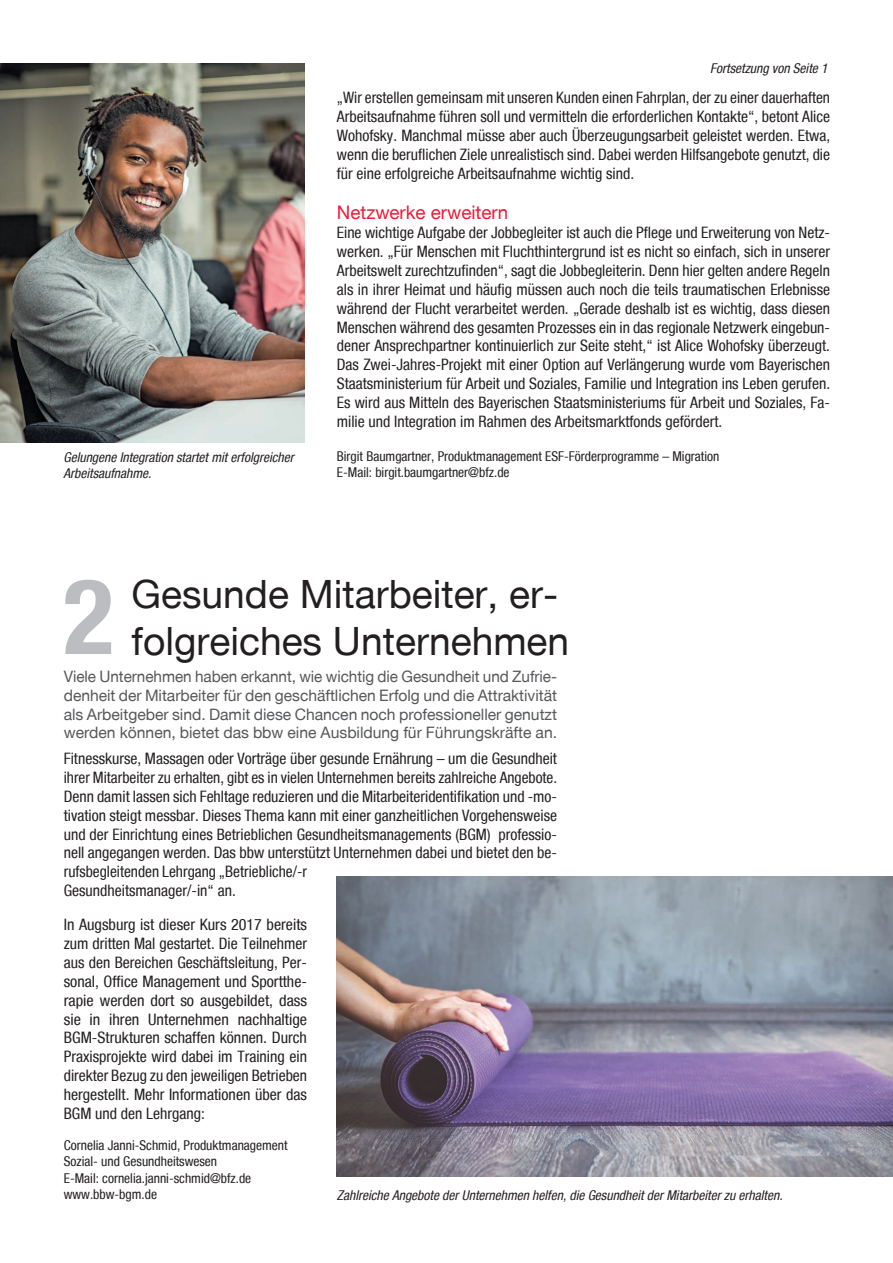
<style>
.page{position:relative;width:893px;height:1263px;background:#fff}
.page>*{position:absolute;margin:0;border:0;box-sizing:border-box;transform-origin:0 0}
.t1{font:700 condensed 105px "Helvetica Neue";color:#bcbdc0}
.t2{font:39px/46.8px "Helvetica Neue";color:#231f20}
.t3{font:18.75px "Helvetica Neue";color:#ed1a3a}
.t4{font:condensed 15.75px/18.9px "Helvetica Neue";color:#231f20;text-align:justify}
.t5{font:15.75px/18.9px "Helvetica Neue";letter-spacing:-.005em;color:#57585a;text-align:justify}
.t6{font:condensed 13.5px/16.2px "Helvetica Neue";color:#231f20}
.t7{font:italic condensed 13.5px/16.2px "Helvetica Neue";color:#231f20}
</style>
<div class="page">
<hr style="left:892px;top:92px;width:1px;height:337px;background:#dcdddf">
<img style="left:0;top:64px;width:305px;height:378px">
<img style="left:337px;top:877px;width:556px;height:300px">
<p class="t7" style="left:63px;top:449px;width:232px">Gelungene Integration startet mit erfolgreicher<br>Arbeitsaufnahme.</p>
<p class="t7" style="left:710px;top:60px;width:119px">Fortsetzung von Seite 1</p>
<p class="t4" style="left:337px;top:88px;width:495px">„Wir erstellen gemeinsam mit unseren Kunden einen Fahrplan, der zu einer dauerhaften Arbeitsaufnahme führen soll und vermitteln die erforderlichen Kontakte“, betont Alice Wohofsky. Manchmal müsse aber auch Überzeugungsarbeit geleistet werden. Etwa, wenn die beruflichen Ziele unrealistisch sind. Dabei werden Hilfsangebote genutzt, die für eine erfolgreiche Arbeitsaufnahme wichtig sind.</p>
<p class="t3" style="left:337px;top:201px;width:173px">Netzwerke erweitern</p>
<p class="t4" style="left:337px;top:223px;width:495px">Eine wichtige Aufgabe der Jobbegleiter ist auch die Pflege und Erweiterung von Netz&shy;werken. „Für Menschen mit Fluchthintergrund ist es nicht so einfach, sich in unserer Arbeitswelt zurechtzufinden“, sagt die Jobbegleiterin. Denn hier gelten andere Regeln als in ihrer Heimat und häufig müssen auch noch die teils traumatischen Erlebnisse während der Flucht verarbeitet werden. „Gerade deshalb ist es wichtig, dass diesen Menschen während des gesamten Prozesses ein in das regionale Netzwerk eingebun&shy;dener Ansprechpartner kontinuierlich zur Seite steht,“ ist Alice Wohofsky überzeugt.<br>Das Zwei-Jahres-Projekt mit einer Option auf Verlängerung wurde vom Bayerischen Staatsministerium für Arbeit und Soziales, Familie und Integration ins Leben gerufen.<br>Es wird aus Mitteln des Bayerischen Staatsministeriums für Arbeit und Soziales, Fa&shy;milie und Integration im Rahmen des Arbeitsmarktfonds gefördert.</p>
<p class="t6" style="left:337px;top:448px;width:384px">Birgit Baumgartner, Produktmanagement ESF-Förderprogramme – Migration<br>E-Mail: birgit.baumgartner@bfz.de</p>
<h2 class="t2" style="left:131px;top:570px;width:439px">Gesunde Mitarbeiter, er&shy;folgreiches Unternehmen</h2>
<p class="t5" style="left:64px;top:666px;width:495px">Viele Unternehmen haben erkannt, wie wichtig die Gesundheit und Zufrie&shy;denheit der Mitarbeiter für den geschäftlichen Erfolg und die Attraktivität als Arbeitgeber sind. Damit diese Chancen noch professioneller genutzt werden können, bietet das bbw eine Ausbildung für Führungskräfte an.</p>
<h1 class="t1" style="left:63px;top:553px;width:52px">2</h1>
<p class="t4" style="left:64px;top:749px;width:495px;text-align:left">Fitnesskurse, Massagen oder Vorträge über gesunde Ernährung – um die Gesundheit ihrer Mitarbeiter zu erhalten, gibt es in vielen Unternehmen bereits zahlreiche Angebote.<br>Denn damit lassen sich Fehltage reduzieren und die Mitarbeiteridentifikation und -mo&shy;tivation steigt messbar. Dieses Thema kann mit einer ganzheitlichen Vorgehensweise und der Einrichtung eines Betrieblichen Gesundheitsmanagements (BGM) professio&shy;nell angegangen werden. Das bbw unterstützt Unternehmen dabei und bietet den be&shy;rufsbegleitenden Lehrgang „Betriebliche/-r<br>Gesundheitsmanager/-in“ an.</p>
<p class="t4" style="left:64px;top:915px;width:245px">In Augsburg ist dieser Kurs 2017 bereits zum dritten Mal gestartet. Die Teilnehmer aus den Bereichen Geschäftsleitung, Per&shy;sonal, Office Management und Sportthe&shy;rapie werden dort so ausgebildet, dass sie in ihren Unternehmen nachhaltige BGM-Strukturen schaffen können. Durch Praxisprojekte wird dabei im Training ein direkter Bezug zu den jeweiligen Betrieben hergestellt. Mehr Informationen über das BGM und den Lehrgang:</p>
<p class="t6" style="left:64px;top:1137px;width:225px">Cornelia Janni-Schmid, Produktmanagement Sozial- und Gesundheitswesen<br>E-Mail: cornelia.janni-schmid@bfz.de www.bbw-bgm.de</p>
<p class="t7" style="left:337px;top:1186px;width:447px">Zahlreiche Angebote der Unternehmen helfen, die Gesundheit der Mitarbeiter zu erhalten.</p>
</div>
